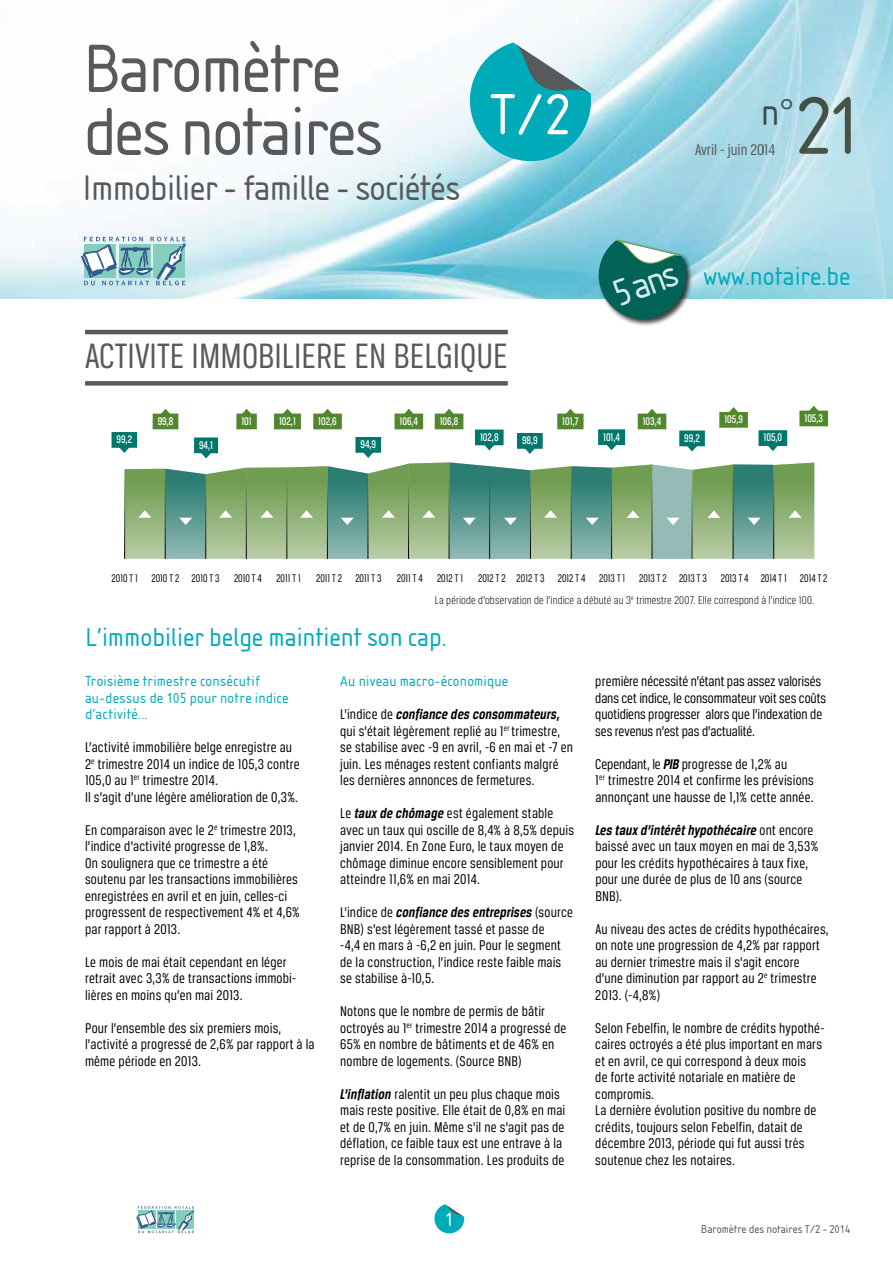
<style>
.page{position:relative;width:893px;height:1263px;background:#fff}
.page>*{position:absolute;margin:0;border:0;box-sizing:border-box;transform-origin:0 0}
.t1{font:63px/63px "Isonorm SB";letter-spacing:-.03em;color:#58595b}
.t2{font:53.7px "Isonorm SB";color:#fff}
.t3{font:37.5px "Breuer Condensed";color:#58595b}
.t4{font:34.8px "Isonorm SB";color:#58595b}
.t5{font:34.65px "Isonorm SB";color:#d4edf4}
.t6{font:33px "Isonorm SB";letter-spacing:-.02em;color:#58595b}
.t7{font:24px "Isonorm SB";color:#00abb9}
.t8{font:18px "Isonorm SB";color:#fff}
.t9{font:16.5px "Breuer Condensed";color:#58595b}
.t10{font:15px/16.5px "Breuer Condensed";letter-spacing:.015em;color:#000}
.t11{font:15px/16.5px "Breuer Condensed";letter-spacing:-.005em;color:#000}
.t12{font:13.5px/16.5px "Isonorm SB";letter-spacing:.02em;color:#00abb9}
.t13{font:300 12px "Breuer Condensed";letter-spacing:.015em;color:#000}
.t14{font:11.85px "Breuer Condensed";color:#000;scale:.9 1}
.t15{font:500 11.85px "Breuer Condensed";color:#fff;scale:.9 1}
.t16{font:10.5px "Isonorm SB";color:#58595b}
.s1{font-size:75.9px;color:#5e5e4d}
.s2{font-weight:700;font-style:italic}
</style>
<div class="page">
<img style="left:0;top:0;width:893px;height:298px">
<svg style="left:434px;top:1204px;width:30px;height:30px"></svg>
<svg style="left:136px;top:1206px;width:58px;height:27px"></svg>
<hr style="left:85px;top:330px;width:423px;height:4px;background:#58595b">
<div style="left:85px;top:381px;width:423px;height:5px;background:#58595b"></div>
<svg style="left:463px;top:43px;width:129px;height:125px"></svg>
<svg style="left:81px;top:237px;width:105px;height:48px"></svg>
<div style="left:597px;top:238px;width:97px;height:88px;background:#000;opacity:.75"></div>
<svg style="left:598px;top:239px;width:90px;height:81px"></svg>
<div style="left:679px;top:430px;width:26px;height:16px;background:#00776c"></div>
<div style="left:112px;top:432px;width:25px;height:16px;background:#00776c"></div>
<svg style="left:118px;top:447px;width:13px;height:6px"></svg>
<div style="left:194px;top:437px;width:24px;height:16px;background:#00776c"></div>
<svg style="left:199px;top:453px;width:14px;height:5px"></svg>
<div style="left:475px;top:429px;width:29px;height:16px;background:#00776c"></div>
<div style="left:517px;top:433px;width:26px;height:16px;background:#00776c"></div>
<div style="left:598px;top:429px;width:27px;height:16px;background:#00776c"></div>
<div style="left:153px;top:414px;width:25px;height:15px;background:#51882d"></div>
<svg style="left:159px;top:409px;width:13px;height:5px"></svg>
<div style="left:236px;top:414px;width:21px;height:15px;background:#51882d"></div>
<svg style="left:240px;top:409px;width:13px;height:5px"></svg>
<div style="left:274px;top:414px;width:27px;height:15px;background:#51882d"></div>
<svg style="left:281px;top:409px;width:13px;height:5px"></svg>
<div style="left:313px;top:414px;width:29px;height:15px;background:#51882d"></div>
<svg style="left:321px;top:409px;width:13px;height:5px"></svg>
<div style="left:395px;top:414px;width:28px;height:15px;background:#51882d"></div>
<svg style="left:402px;top:409px;width:13px;height:5px"></svg>
<div style="left:435px;top:414px;width:28px;height:15px;background:#51882d"></div>
<svg style="left:442px;top:409px;width:14px;height:5px"></svg>
<div style="left:557px;top:414px;width:27px;height:15px;background:#51882d"></div>
<svg style="left:564px;top:409px;width:13px;height:5px"></svg>
<div style="left:246px;top:467px;width:41px;height:92px;background:linear-gradient(to bottom,#669646,#b7cba5)"></div>
<svg style="left:125px;top:468px;width:121px;height:91px"></svg>
<svg style="left:260px;top:510px;width:13px;height:15px"></svg>
<hr style="left:124px;top:465px;width:1px;height:94px;background:#000">
<hr style="left:165px;top:465px;width:1px;height:94px;background:#000">
<hr style="left:205px;top:465px;width:1px;height:94px;background:#000">
<hr style="left:246px;top:465px;width:1px;height:94px;background:#000">
<svg style="left:287px;top:435px;width:446px;height:124px"></svg>
<div style="left:638px;top:414px;width:28px;height:15px;background:#51882d"></div>
<svg style="left:645px;top:409px;width:14px;height:5px"></svg>
<div style="left:719px;top:412px;width:29px;height:16px;background:#51882d"></div>
<svg style="left:729px;top:407px;width:9px;height:5px"></svg>
<hr style="left:652px;top:465px;width:1px;height:94px;background:#000">
<div style="left:733px;top:464px;width:41px;height:95px;background:linear-gradient(to bottom,#1c7367,#8fb8b2)"></div>
<svg style="left:747px;top:510px;width:14px;height:15px"></svg>
<div style="left:758px;top:430px;width:29px;height:16px;background:#00776c"></div>
<svg style="left:768px;top:446px;width:10px;height:5px"></svg>
<svg style="left:774px;top:463px;width:40px;height:96px"></svg>
<div style="left:799px;top:411px;width:29px;height:15px;background:#51882d"></div>
<svg style="left:807px;top:406px;width:13px;height:5px"></svg>
<hr style="left:733px;top:465px;width:1px;height:94px;background:#000">
<hr style="left:773px;top:465px;width:1px;height:94px;background:#000">
<h1 class="t1" style="left:82px;top:38px;width:302px">Baromètre des notaires</h1>
<h3 class="t6" style="left:82px;top:168px;width:379px">Immobilier - famille - sociétés</h3>
<h2 class="t2" style="left:490px;top:82px;width:83px">T/2</h2>
<h3 class="t4" style="left:760px;top:91px;width:105px">n°<span class="s1">21</span></h3>
<p class="t9" style="left:695px;top:140px;width:81px">Avril - juin 2014</p>
<h3 class="t5" style="left:607px;top:275px;width:68px;rotate:-20deg">5 ans</h3>
<h3 class="t7" style="left:703px;top:262px;width:148px">www.notaire.be</h3>
<h3 class="t3" style="left:85px;top:336px;width:424px">ACTIVITE IMMOBILIERE EN BELGIQUE</h3>
<p class="t15" style="left:158px;top:414px;width:19px">99,8</p>
<p class="t15" style="left:241px;top:414px;width:13px">101</p>
<p class="t15" style="left:279px;top:414px;width:20px">102,1</p>
<p class="t15" style="left:318px;top:414px;width:22px">102,6</p>
<p class="t15" style="left:400px;top:414px;width:22px">106,4</p>
<p class="t15" style="left:440px;top:414px;width:22px">106,8</p>
<p class="t15" style="left:562px;top:414px;width:20px">101,7</p>
<p class="t15" style="left:643px;top:414px;width:22px">103,4</p>
<p class="t15" style="left:724px;top:413px;width:22px">105,9</p>
<p class="t15" style="left:804px;top:411px;width:22px">105,3</p>
<p class="t15" style="left:480px;top:430px;width:22px">102,8</p>
<p class="t15" style="left:522px;top:434px;width:19px">98,9</p>
<p class="t15" style="left:603px;top:430px;width:20px">101,4</p>
<p class="t15" style="left:117px;top:433px;width:19px">99,2</p>
<p class="t15" style="left:684px;top:431px;width:19px">99,2</p>
<p class="t15" style="left:199px;top:438px;width:17px">94,1</p>
<p class="t15" style="left:360px;top:438px;width:19px">94,9</p>
<p class="t15" style="left:763px;top:431px;width:22px">105,0</p>
<p class="t14" style="left:112px;top:572px;width:212px">2010 T 1 2010 T 2 2010 T 3 2010 T 4 2011 T 1</p>
<p class="t14" style="left:316px;top:572px;width:74px">2011 T 2 2011 T 3</p>
<p class="t14" style="left:397px;top:572px;width:75px">2011 T 4 2012 T 1</p>
<p class="t14" style="left:478px;top:572px;width:211px">2012 T 2 2012 T 3 2012 T 4 2013 T 1 2013 T 2</p>
<p class="t14" style="left:679px;top:572px;width:79px">2013 T 3 2013 T 4</p>
<p class="t14" style="left:761px;top:571px;width:30px">2014 T 1</p>
<p class="t14" style="left:800px;top:571px;width:32px">2014 T 2</p>
<p class="t13" style="left:435px;top:593px;width:381px">La période d’observation de l’indice a débuté au 3<sup>e</sup> trimestre 2007. Elle correspond à l’indice 100.</p>
<h3 class="t7" style="left:85px;top:622px;width:363px">L’immobilier belge maintient son cap.</h3>
<p class="t12" style="left:85px;top:673px;width:205px">Troisième trimestre consécutif au-dessus de 105 pour notre indice d’activité...</p>
<p class="t10" style="left:85px;top:739px;width:216px">L’activité immobilière belge enregistre au 2<sup>e</sup> trimestre 2014 un indice de 105,3 contre 105,0 au 1<sup>er</sup> trimestre 2014.<br>Il s’agit d’une légère amélioration de 0,3%.</p>
<p class="t10" style="left:85px;top:821px;width:216px">En comparaison avec le 2<sup>e</sup> trimestre 2013, l’indice d’activité progresse de 1,8%.<br>On soulignera que ce trimestre a été soutenu par les transactions immobilières enregistrées en avril et en juin, celles-ci progressent de respectivement 4% et 4,6% par rapport à 2013.</p>
<p class="t10" style="left:85px;top:953px;width:213px">Le mois de mai était cependant en léger retrait avec 3,3% de transactions immobi&shy;lières en moins qu’en mai 2013.</p>
<p class="t10" style="left:85px;top:1019px;width:231px">Pour l’ensemble des six premiers mois, l’activité a progressé de 2,6% par rapport à la même période en 2013.</p>
<p class="t12" style="left:340px;top:673px;width:170px">Au niveau macro-économique</p>
<p class="t10" style="left:340px;top:706px;width:234px">L’indice de <span class="s2">confiance des consommateurs, </span>qui s’était légèrement replié au 1<sup>er</sup> trimestre, se stabilise avec -9 en avril, -6 en mai et -7 en juin. Les ménages restent confiants malgré les dernières annonces de fermetures.</p>
<p class="t10" style="left:340px;top:805px;width:235px">Le <span class="s2">taux de chômage</span> est également stable avec un taux qui oscille de 8,4% à 8,5% depuis janvier 2014. En Zone Euro, le taux moyen de chômage diminue encore sensiblement pour atteindre 11,6% en mai 2014.</p>
<p class="t10" style="left:340px;top:904px;width:234px">L’indice de <span class="s2">confiance des entreprises</span> (source BNB) s’est légèrement tassé et passe de<br>-4,4 en mars à -6,2 en juin. Pour le segment de la construction, l’indice reste faible mais se stabilise à-10,5.</p>
<p class="t10" style="left:340px;top:1003px;width:228px">Notons que le nombre de permis de bâtir octroyés au 1<sup>er</sup> trimestre 2014 a progressé de 65% en nombre de bâtiments et de 46% en nombre de logements. (Source BNB)</p>
<p class="t10" style="left:340px;top:1085px;width:227px"><span class="s2">L’inflation</span> ralentit un peu plus chaque mois mais reste positive. Elle était de 0,8% en mai et de 0,7% en juin. Même s’il ne s’agit pas de déflation, ce faible taux est une entrave à la reprise de la consommation. Les produits de</p>
<p class="t8" style="left:445px;top:1209px;width:11px">1</p>
<p class="t11" style="left:595px;top:673px;width:232px">première nécessité n’étant pas assez valorisés dans cet indice, le consommateur voit ses coûts quotidiens progresser alors que l’indexation de ses revenus n’est pas d’actualité.</p>
<p class="t10" style="left:595px;top:755px;width:220px">Cependant, le <span class="s2">PIB</span> progresse de 1,2% au<br>1<sup>er</sup> trimestre 2014 et confirme les prévisions annonçant une hausse de 1,1% cette année.</p>
<p class="t10" style="left:595px;top:821px;width:224px"><span class="s2">Les taux d’intérêt hypothécaire</span> ont encore baissé avec un taux moyen en mai de 3,53% pour les crédits hypothécaires à taux fixe, pour une durée de plus de 10 ans (source BNB).</p>
<p class="t10" style="left:595px;top:920px;width:235px">Au niveau des actes de crédits hypothécaires, on note une progression de 4,2% par rapport au dernier trimestre mais il s’agit encore d’une diminution par rapport au 2<sup>e</sup> trimestre 2013. (-4,8%)</p>
<p class="t10" style="left:595px;top:1019px;width:231px">Selon Febelfin, le nombre de crédits hypothé&shy;caires octroyés a été plus important en mars et en avril, ce qui correspond à deux mois<br>de forte activité notariale en matière de compromis.<br>La dernière évolution positive du nombre de crédits, toujours selon Febelfin, datait de décembre 2013, période qui fut aussi très soutenue chez les notaires.</p>
<p class="t16" style="left:701px;top:1223px;width:151px">Baromètre des notaires T/2 - 2014</p>
</div>
